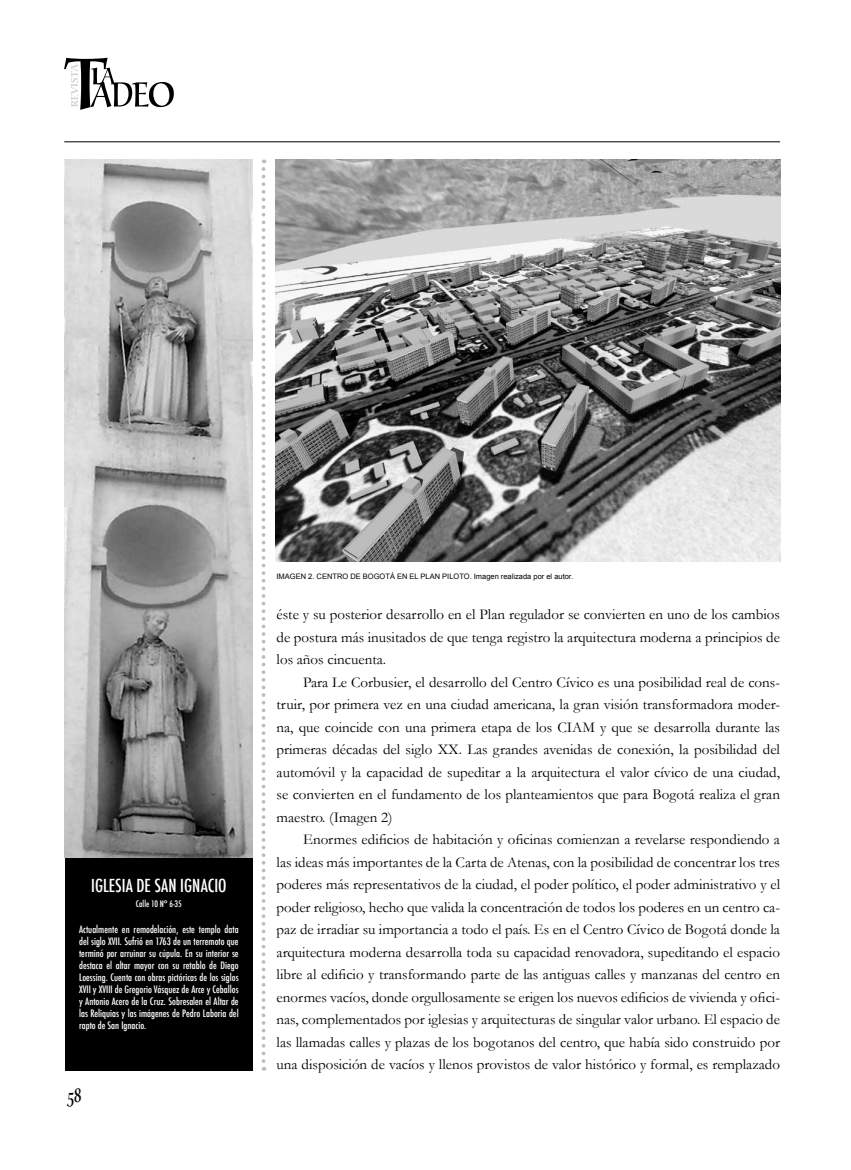
<style>
.page{position:relative;width:851px;height:1170px;background:#fff}
.page>*{position:absolute;margin:0;border:0;box-sizing:border-box;transform-origin:0 0}
.t1{font:20px "URW Alcuin SCT";color:#000;scale:.7 1}
.t2{font:500 condensed 17.5px "Futura";color:#fff}
.t3{font:15px/22.5px "Garamond";color:#000;text-align:justify}
.t4{font:500 condensed 10px/12px "Futura";color:#fff;text-align:justify}
.t5{font:500 condensed 8.75px "Futura";color:#fff}
.t6{font:7.5px "Arial";color:#000}
</style>
<div class="page">
<svg style="left:64px;top:58px;width:110px;height:52px"></svg>
<hr style="left:64px;top:141px;width:716px;height:1px;background:#000">
<svg style="left:261px;top:169px;width:4px;height:901px"></svg>
<img style="left:276px;top:159px;width:504px;height:403px">
<div style="left:65px;top:858px;width:188px;height:212px;background:#000"></div>
<img style="left:65px;top:159px;width:188px;height:698px">
<p class="t2" style="left:91px;top:874px;width:137px">Iglesia de San Ignacio</p>
<p class="t5" style="left:136px;top:898px;width:48px">Calle 10 N° 6-35</p>
<p class="t4" style="left:79px;top:923px;width:161px">Actualmente en remodelación, este templo data del siglo XVII. Sufrió en 1763 de un terremoto que terminó por arruinar su cúpula. En su interior se destaca el altar mayor con su retablo de Diego Loessing. Cuenta con obras pictóricas de los siglos XVII y XVIII de Gregorio Vásquez de Arce y Ceballos y Antonio Acero de la Cruz. Sobresalen el Altar de las Reliquias y las imágenes de Pedro Laboria del rapto de San Ignacio.</p>
<h1 class="t1" style="left:67px;top:1083px;width:21px">58</h1>
<p class="t6" style="left:276px;top:571px;width:298px">I MAGEN 2. CENTRO DE BOGOTÁ EN EL PLAN PILOTO. I MAGEN REALIZADA POR EL AUTOR.</p>
<p class="t3" style="left:276px;top:603px;width:505px">éste y su posterior desarrollo en el Plan regulador se convierten en uno de los cambios de postura más inusitados de que tenga registro la arquitectura moderna a principios de los años cincuenta.</p>
<p class="t3" style="left:276px;top:670px;width:505px;text-indent:27px">Para Le Corbusier, el desarrollo del Centro Cívico es una posibilidad real de cons&shy;truir, por primera vez en una ciudad americana, la gran visión transformadora moder&shy;na, que coincide con una primera etapa de los CIAM y que se desarrolla durante las primeras décadas del siglo XX. Las grandes avenidas de conexión, la posibilidad del automóvil y la capacidad de supeditar a la arquitectura el valor cívico de una ciudad, se convierten en el fundamento de los planteamientos que para Bogotá realiza el gran maestro. (Imagen 2)</p>
<p class="t3" style="left:276px;top:828px;width:505px;text-indent:27px">Enormes edificios de habitación y oficinas comienzan a revelarse respondiendo a las ideas más importantes de la Carta de Atenas, con la posibilidad de concentrar los tres poderes más representativos de la ciudad, el poder político, el poder administrativo y el poder religioso, hecho que valida la concentración de todos los poderes en un centro ca&shy;paz de irradiar su importancia a todo el país. Es en el Centro Cívico de Bogotá donde la arquitectura moderna desarrolla toda su capacidad renovadora, supeditando el espacio libre al edificio y transformando parte de las antiguas calles y manzanas del centro en enormes vacíos, donde orgullosamente se erigen los nuevos edificios de vivienda y ofici&shy;nas, complementados por iglesias y arquitecturas de singular valor urbano. El espacio de las llamadas calles y plazas de los bogotanos del centro, que había sido construido por una disposición de vacíos y llenos provistos de valor histórico y formal, es remplazado</p>
</div>
